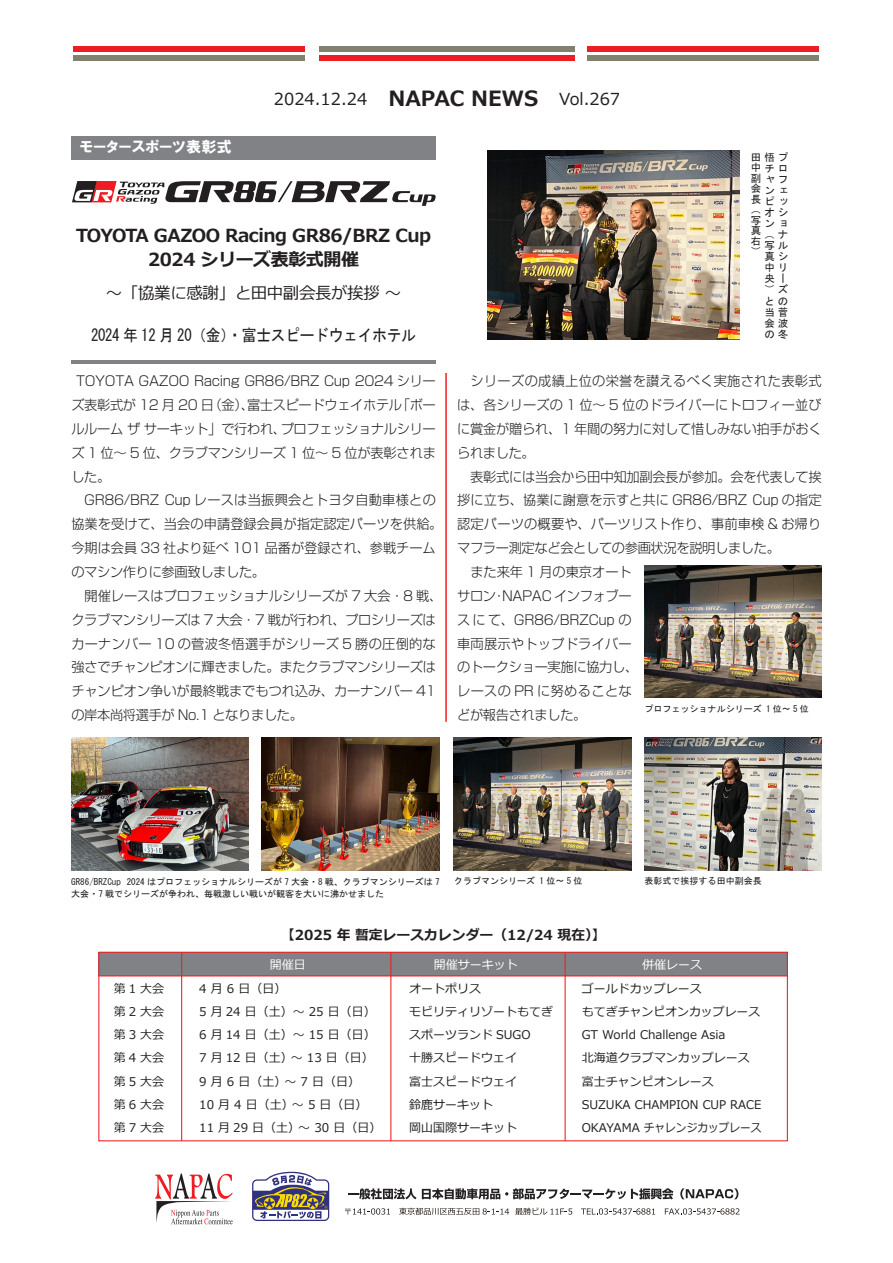
<style>
.page{position:relative;width:893px;height:1263px;background:#fff}
.page>*{position:absolute;margin:0;border:0;box-sizing:border-box;transform-origin:0 0}
.t1{font:700 18px/24px "Meiryo";letter-spacing:-.025em;color:#231f20;text-align:center}
.t2{font:16.5px "Meiryo";color:#231f20}
.t3{font:16.5px "MS Gothic";letter-spacing:-.025em;color:#231f20;scale:.9 1}
.t4{font:italic 16.5px "Meiryo";letter-spacing:-.025em;color:#231f20}
.t5{font:15px "HGP Soei Kakugothic UB";letter-spacing:.025em;color:#fff}
.t6{font:700 13.8px "Meiryo";color:#231f20}
.t7{font:300 13.5px/23.9px "Shin Go Pro";letter-spacing:-.015em;color:#231f20}
.t8{font:12px "Meiryo";color:#231f20}
.t9{font:10.5px/11.1px "MS Gothic";color:#231f20}
.t10{font:9px "MS Gothic";color:#231f20}
.s1{font-weight:700;font-size:21px}
</style>
<div class="page">
<div style="left:73px;top:47px;width:231px;height:5px;background:#ee1d23"></div>
<div style="left:73px;top:55px;width:231px;height:5px;background:#82806e"></div>
<div style="left:587px;top:47px;width:231px;height:5px;background:#ee1d23"></div>
<div style="left:587px;top:55px;width:231px;height:5px;background:#82806e"></div>
<div style="left:319px;top:55px;width:255px;height:5px;background:#ee1d23"></div>
<div style="left:319px;top:47px;width:255px;height:5px;background:#82806e"></div>
<svg style="left:345px;top:1208px;width:45px;height:6px"></svg>
<svg style="left:399px;top:1208px;width:110px;height:7px"></svg>
<svg style="left:515px;top:1207px;width:57px;height:8px"></svg>
<svg style="left:581px;top:1208px;width:74px;height:6px"></svg>
<svg style="left:665px;top:1208px;width:75px;height:6px"></svg>
<svg style="left:348px;top:1188px;width:325px;height:11px"></svg>
<svg style="left:680px;top:1188px;width:58px;height:11px"></svg>
<svg style="left:252px;top:1172px;width:77px;height:49px"></svg>
<svg style="left:155px;top:1173px;width:78px;height:51px"></svg>
<div style="left:99px;top:952px;width:689px;height:23px;background:#808285"></div>
<div style="left:72px;top:136px;width:364px;height:23px;background:#808285"></div>
<hr style="left:72px;top:360px;width:364px;height:4px;background:#808285">
<hr style="left:445px;top:373px;width:2px;height:349px;background:#ee1d23">
<div style="left:98px;top:952px;width:690px;height:189px;border:1px solid #ee1d23"></div>
<hr style="left:98px;top:975px;width:690px;height:1px;background:#ee1d23">
<hr style="left:181px;top:952px;width:1px;height:189px;background:#ee1d23">
<hr style="left:390px;top:952px;width:1px;height:189px;background:#ee1d23">
<hr style="left:565px;top:952px;width:1px;height:189px;background:#ee1d23">
<img style="left:71px;top:737px;width:177px;height:133px">
<img style="left:488px;top:151px;width:252px;height:189px">
<img style="left:644px;top:737px;width:178px;height:133px">
<img style="left:454px;top:737px;width:177px;height:133px">
<img style="left:262px;top:737px;width:177px;height:133px">
<img style="left:644px;top:565px;width:178px;height:133px">
<svg style="left:72px;top:181px;width:364px;height:25px"></svg>
<p class="t5" style="left:80px;top:139px;width:154px">モータースポーツ表彰式</p>
<p class="t2" style="left:274px;top:87px;width:348px">2024.12.24 <span class="s1">NAPAC NEWS</span> Vol.267</p>
<h1 class="t1" style="left:76px;top:224px;width:357px">TOYOTA GAZOO Racing GR86/BRZ Cup<br>2024 シリーズ表彰式開催</h1>
<p class="t4" style="left:106px;top:281px;width:297px">〜「協業に感謝」と田中副会長が挨拶 〜</p>
<p class="t3" style="left:91px;top:326px;width:362px">2024 年 12 月 20（金）・富士スピードウェイホテル</p>
<p class="t9" style="left:751px;top:151px;width:39px">田悟プ中チロ</p>
<p class="t9" style="left:751px;top:173px;width:11px;line-height:10.5px;text-align:justify">副会長（写真右）</p>
<p class="t9" style="left:764px;top:173px;width:25px">ャフンェピッオシンョ（ナ写ル真シ中リ央ー）ズと<br>当菅会波の冬</p>
<p class="t9" style="left:778px;top:295px;width:11px">の</p>
<p class="t7" style="left:71px;top:367px;width:373px;text-indent:5px">TOYOTA GAZOO Racing GR86/BRZ Cup 2024 シリーズ表彰式が 12 月 20 日（金）、富士スピードウェイホテル「ボールルーム ザ サーキット」で行われ、プロフェッショナルシリーズ 1 位〜 5 位、クラブマンシリーズ 1 位〜 5 位が表彰されました。<br>　GR86/BRZ Cup レースは当振興会とトヨタ自動車様との協業を受けて、当会の申請登録会員が指定認定パーツを供給。今期は会員 33 社より延べ 101 品番が登録され、参戦チームのマシン作りに参画致しました。<br>　開催レースはプロフェッショナルシリーズが 7 大会・8 戦、クラブマンシリーズは 7 大会・7 戦が行われ、プロシリーズはカーナンバー 10 の菅波冬悟選手がシリーズ 5 勝の圧倒的な強さでチャンピオンに輝きました。またクラブマンシリーズはチャンピオン争いが最終戦までもつれ込み、カーナンバー 41の岸本尚将選手が No.1 となりました。</p>
<p class="t7" style="left:457px;top:367px;width:366px">　シリーズの成績上位の栄誉を讃えるべく実施された表彰式は、各シリーズの 1 位〜 5 位のドライバーにトロフィー並びに賞金が贈られ、1 年間の努力に対して惜しみない拍手がおくられました。<br>　表彰式には当会から田中知加副会長が参加。会を代表して挨拶に立ち、協業に謝意を示すと共に GR86/BRZ Cup の指定認定パーツの概要や、パーツリスト作り、事前車検 &amp; お帰りマフラー測定など会としての参画状況を説明しました。<br>　また来年 1 月の東京オート<br>サロン・NAPAC インフォブー<br>スにて、GR86/BRZCup の<br>車両展示やトップドライバー<br>のトークショー実施に協力し、<br>レースの PR に努めることな<br>どが報告されました。　</p>
<p class="t10" style="left:645px;top:705px;width:166px">プロフェッショナルシリーズ 1 位〜 5 位</p>
<p class="t10" style="left:71px;top:877px;width:370px">GR86/BRZCup 2024 はプロフェッショナルシリーズが 7 大会・8 戦、クラブマンシリーズは 7</p>
<p class="t10" style="left:454px;top:876px;width:130px">クラブマンシリーズ 1 位〜 5 位</p>
<p class="t10" style="left:645px;top:876px;width:118px">表彰式で挨拶する田中副会長</p>
<p class="t10" style="left:71px;top:889px;width:314px">大会・7 戦でシリーズが争われ、毎戦激しい戦いが観客を大いに沸かせました</p>
<p class="t6" style="left:281px;top:925px;width:327px">【2025 年 暫定レースカレンダー（12/24 現在）】</p>
<p class="t8" style="left:114px;top:980px;width:52px">第 1 大会</p>
<p class="t8" style="left:199px;top:980px;width:89px">4 月 6 日（日）</p>
<p class="t8" style="left:409px;top:980px;width:73px">オートポリス</p>
<p class="t8" style="left:582px;top:980px;width:121px">ゴールドカップレース</p>
<p class="t8" style="left:114px;top:1003px;width:52px">第 2 大会</p>
<p class="t8" style="left:199px;top:1003px;width:178px">5 月 24 日（土）～ 25 日（日）</p>
<p class="t8" style="left:409px;top:1003px;width:145px">モビリティリゾートもてぎ</p>
<p class="t8" style="left:582px;top:1003px;width:180px">もてぎチャンピオンカップレース</p>
<p class="t8" style="left:114px;top:1026px;width:52px">第 3 大会</p>
<p class="t8" style="left:199px;top:1026px;width:178px">6 月 14 日（土）～ 15 日（日）</p>
<p class="t8" style="left:409px;top:1026px;width:123px">スポーツランド SUGO</p>
<p class="t8" style="left:582px;top:1026px;width:145px">GT World Challenge Asia</p>
<p class="t8" style="left:114px;top:1049px;width:52px">第 4 大会</p>
<p class="t8" style="left:199px;top:1049px;width:176px">7 月 12 日（土）～ 13 日（日）</p>
<p class="t8" style="left:409px;top:1049px;width:109px">十勝スピードウェイ</p>
<p class="t8" style="left:582px;top:1049px;width:169px">北海道クラブマンカップレース</p>
<p class="t8" style="left:114px;top:1073px;width:52px">第 5 大会</p>
<p class="t8" style="left:199px;top:1073px;width:162px">9 月 6 日（土）～ 7 日（日）</p>
<p class="t8" style="left:409px;top:1073px;width:109px">富士スピードウェイ</p>
<p class="t8" style="left:582px;top:1073px;width:133px">富士チャンピオンレース</p>
<p class="t8" style="left:114px;top:1096px;width:52px">第 6 大会</p>
<p class="t8" style="left:199px;top:1096px;width:170px">10 月 4 日（土）～ 5 日（日）</p>
<p class="t8" style="left:409px;top:1096px;width:85px">鈴鹿サーキット</p>
<p class="t8" style="left:582px;top:1096px;width:181px">SUZUKA CHAMPION CUP RACE</p>
<p class="t8" style="left:114px;top:1119px;width:52px">第 7 大会</p>
<p class="t8" style="left:199px;top:1119px;width:184px">11 月 29 日（土）～ 30 日（日）</p>
<p class="t8" style="left:409px;top:1119px;width:109px">岡山国際サーキット</p>
<p class="t8" style="left:582px;top:1119px;width:181px">OKAYAMA チャレンジカップレース</p>
</div>
